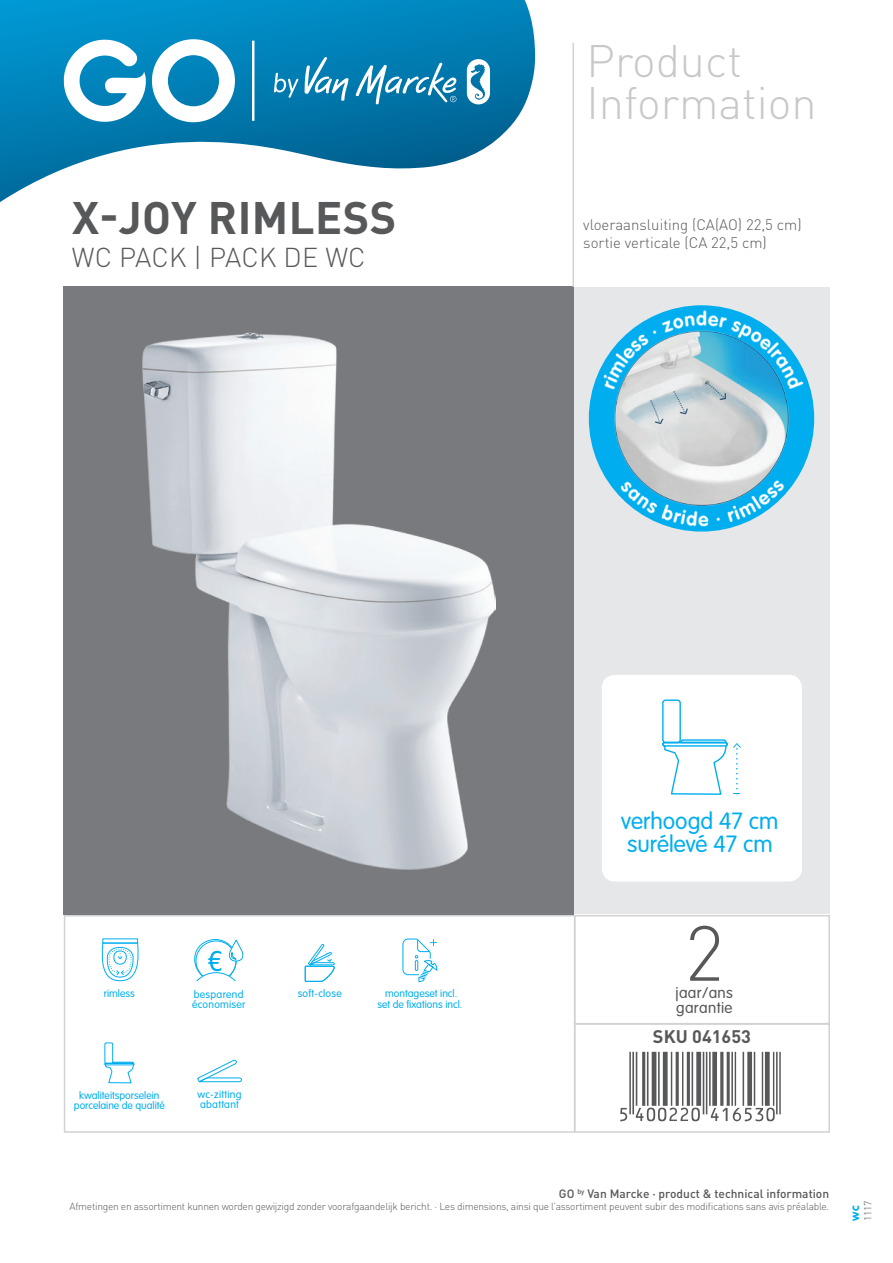
<style>
.page{position:relative;width:893px;height:1263px;background:#fff}
.page>*{position:absolute;margin:0;border:0;box-sizing:border-box;transform-origin:0 0}
.t1{font:90px "EANA";color:#57585a}
.t2{font:300 76.65px "DINOT";color:#57585a}
.t3{font:300 45px "DINOT";color:#c7c8ca}
.t4{font:700 45px "DINOT";letter-spacing:.01em;color:#57585a}
.t5{font:300 27px "DINOT";color:#57585a}
.t6{font:300 23.1px/22.6px "VAG Rounded Std";color:#00aeef}
.t7{font:700 18px "DINOT";color:#57585a}
.t8{font:300 15.3px "VAG Rounded Std";letter-spacing:.025em;color:#57585a}
.t9{font:300 15px "DINOT";color:#57585a}
.t10{font:500 12px "DINOT";color:#57585a}
.t11{font:700 12px "VAG Rounded Std";color:#00aeef}
.t12{font:300 10.5px/10.2px "VAG Rounded Std";color:#00aeef;text-align:center}
.t13{font:300 10.5px/10.2px "VAG Rounded Std";letter-spacing:.025em;color:#00aeef}
.t14{font:300 10.2px "DINOT";letter-spacing:-.025em;color:#57585a}
</style>
<div class="page">
<div style="left:64px;top:915px;width:512px;height:218px;border:2px solid #d1d2d4"></div>
<div style="left:574px;top:915px;width:256px;height:109px;border:2px solid #d1d2d4"></div>
<svg style="left:0;top:0;width:535px;height:202px"></svg>
<svg style="left:274px;top:73px;width:24px;height:25px"></svg>
<svg style="left:467px;top:59px;width:23px;height:45px"></svg>
<svg style="left:304px;top:57px;width:45px;height:45px"></svg>
<svg style="left:355px;top:62px;width:102px;height:43px"></svg>
<svg style="left:152px;top:39px;width:83px;height:83px"></svg>
<svg style="left:63px;top:36px;width:83px;height:86px"></svg>
<hr style="left:252px;top:41px;width:2px;height:80px;background:#fff">
<div style="left:64px;top:287px;width:510px;height:628px;background:#787a7d"></div>
<div style="left:574px;top:287px;width:255px;height:627px;background:#e6e7e9"></div>
<hr style="left:572px;top:43px;width:2px;height:244px;background:#d1d2d4">
<div style="left:574px;top:1023px;width:256px;height:110px;border:2px solid #d1d2d4"></div>
<div style="left:105px;top:1042px;width:8px;height:22px;border:1px solid #00aeef"></div>
<svg style="left:104px;top:1061px;width:31px;height:22px"></svg>
<div style="left:105px;top:1063px;width:29px;height:2px;border:1px solid #00aeef"></div>
<svg style="left:101px;top:942px;width:38px;height:39px"></svg>
<svg style="left:305px;top:944px;width:30px;height:38px"></svg>
<svg style="left:402px;top:938px;width:36px;height:45px"></svg>
<svg style="left:197px;top:1060px;width:45px;height:22px"></svg>
<svg style="left:194px;top:939px;width:50px;height:43px"></svg>
<img style="left:142px;top:332px;width:354px;height:537px">
<img style="left:593px;top:310px;width:217px;height:217px">
<div style="left:602px;top:675px;width:200px;height:206px;background:#fff;border-radius:13px"></div>
<div style="left:602px;top:675px;width:200px;height:200px;background:#fff"></div>
<div style="left:662px;top:699px;width:19px;height:44px;border:1px solid #00aeef;border-radius:3px"></div>
<svg style="left:662px;top:739px;width:79px;height:56px"></svg>
<p class="t4" style="left:72px;top:187px;width:326px">X-JOY RIMLESS</p>
<p class="t5" style="left:72px;top:239px;width:295px">WC PACK | PACK DE WC</p>
<p class="t3" style="left:587px;top:30px;width:157px">Product</p>
<p class="t3" style="left:587px;top:72px;width:232px">Information</p>
<p class="t9" style="left:583px;top:214px;width:220px">vloeraansluiting (CA(AO) 22,5 cm)</p>
<p class="t9" style="left:583px;top:232px;width:185px">sortie verticale (CA 22,5 cm)</p>
<p class="t6" style="left:621px;top:810px;width:159px">verhoogd 47 cm surélevé 47 cm</p>
<p class="t12" style="left:104px;top:988px;width:32px">rimless</p>
<p class="t13" style="left:298px;top:988px;width:46px">soft-close</p>
<p class="t12" style="left:377px;top:989px;width:87px">montageset incl. set de fixations incl.</p>
<p class="t13" style="left:192px;top:989px;width:55px">besparend économiser</p>
<p class="t12" style="left:74px;top:1090px;width:92px">kwaliteitsporselein porcelaine de qualité</p>
<p class="t13" style="left:197px;top:1089px;width:46px">wc-zitting abattant</p>
<p class="t2" style="left:685px;top:901px;width:41px">2</p>
<p class="t8" style="left:675px;top:984px;width:59px">jaar/ans</p>
<p class="t8" style="left:676px;top:999px;width:58px">garantie</p>
<p class="t7" style="left:653px;top:1024px;width:99px">SKU 041653</p>
<p class="t1" style="left:623px;top:1049px;width:159px">&amp;EQQCCQ|416530]</p>
<p class="t10" style="left:559px;top:1185px;width:272px">GO <sup>by</sup> Van Marcke · product &amp; technical information</p>
<p class="t14" style="left:70px;top:1199px;width:761px">Afmetingen en assortiment kunnen worden gewijzigd zonder voorafgaandelijk bericht. · Les dimensions, ainsi que l’assortiment peuvent subir des modifications sans avis préalable.</p>
<p class="t11" style="left:848px;top:1221px;width:17px;rotate:-90deg">wc</p>
<p class="t14" style="left:861px;top:1221px;width:22px;rotate:-90deg">1117</p>
</div>
